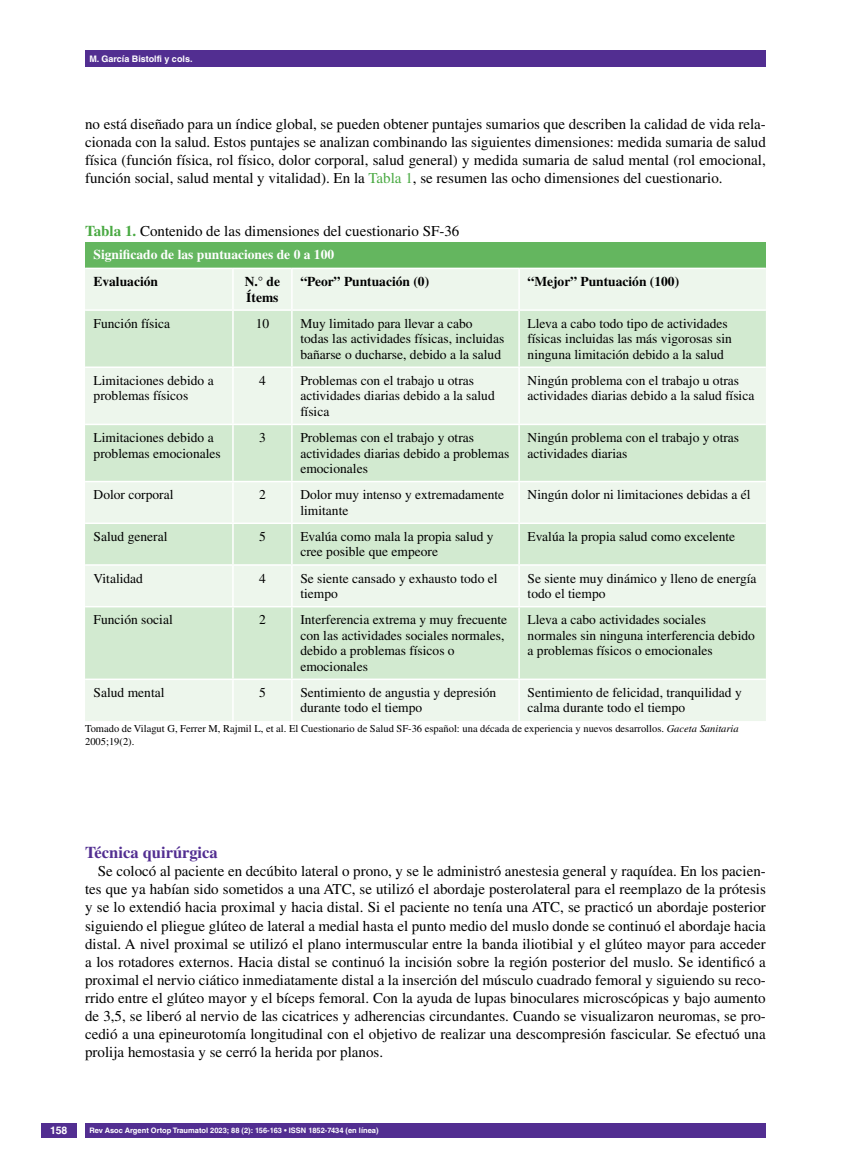
<style>
.page{position:relative;width:851px;height:1170px;background:#fff}
.page>*{position:absolute;margin:0;border:0;box-sizing:border-box;transform-origin:0 0}
.t1{font:700 16.5px "Times LT Std";color:#522e91}
.t2{font:15px/18px "Times LT Std";color:#000;text-align:justify}
.t3{font:13.5px/15.5px "Times LT Std";color:#000}
.t4{font:700 13.5px/15.5px "Times LT Std";color:#000}
.t5{font:700 13.5px "Times LT Std";color:#fff}
.t6{font:10.5px/12.8px "Times LT Std";color:#000}
.t7{font:700 10.5px "Helvetica LT Std";color:#fff}
.t8{font:700 9px "Helvetica LT Std";color:#fff}
.t9{font:700 7.5px "Helvetica LT Std";color:#fff}
.s1{color:#49a942}
.s2{font-weight:700;color:#49a942}
.s3{font-style:italic}
</style>
<div class="page">
<div style="left:41px;top:1123px;width:36px;height:14px;background:#522e91"></div>
<div style="left:85px;top:50px;width:680px;height:17px;background:#522e91"></div>
<div style="left:85px;top:1123px;width:680px;height:14px;background:#522e91"></div>
<div style="left:85px;top:242px;width:680px;height:26px;background:#64b65f"></div>
<div style="left:85px;top:269px;width:680px;height:452px;background:#edf6ec"></div>
<svg style="left:85px;top:311px;width:680px;height:367px;fill:#d2ead0"></svg>
<hr style="left:85px;top:267px;width:148px;height:2px;background:#fff">
<hr style="left:233px;top:267px;width:59px;height:2px;background:#fff">
<hr style="left:232px;top:269px;width:2px;height:40px;background:#fff">
<hr style="left:292px;top:267px;width:227px;height:2px;background:#fff">
<hr style="left:291px;top:269px;width:1px;height:40px;background:#fff">
<hr style="left:519px;top:267px;width:246px;height:2px;background:#fff">
<hr style="left:518px;top:269px;width:1px;height:40px;background:#fff">
<hr style="left:85px;top:309px;width:148px;height:2px;background:#fff">
<hr style="left:233px;top:309px;width:59px;height:2px;background:#fff">
<hr style="left:232px;top:311px;width:2px;height:55px;background:#fff">
<hr style="left:292px;top:309px;width:227px;height:2px;background:#fff">
<hr style="left:291px;top:311px;width:1px;height:55px;background:#fff">
<hr style="left:519px;top:309px;width:246px;height:2px;background:#fff">
<hr style="left:518px;top:311px;width:1px;height:55px;background:#fff">
<hr style="left:85px;top:366px;width:148px;height:2px;background:#fff">
<hr style="left:233px;top:366px;width:59px;height:2px;background:#fff">
<hr style="left:232px;top:368px;width:2px;height:55px;background:#fff">
<hr style="left:292px;top:366px;width:227px;height:2px;background:#fff">
<hr style="left:291px;top:368px;width:1px;height:55px;background:#fff">
<hr style="left:519px;top:366px;width:246px;height:2px;background:#fff">
<hr style="left:518px;top:368px;width:1px;height:55px;background:#fff">
<hr style="left:85px;top:423px;width:148px;height:2px;background:#fff">
<hr style="left:233px;top:423px;width:59px;height:2px;background:#fff">
<hr style="left:232px;top:425px;width:2px;height:56px;background:#fff">
<hr style="left:292px;top:423px;width:227px;height:2px;background:#fff">
<hr style="left:291px;top:425px;width:1px;height:56px;background:#fff">
<hr style="left:519px;top:423px;width:246px;height:2px;background:#fff">
<hr style="left:518px;top:425px;width:1px;height:56px;background:#fff">
<hr style="left:85px;top:481px;width:148px;height:1px;background:#fff">
<hr style="left:233px;top:481px;width:59px;height:1px;background:#fff">
<hr style="left:232px;top:482px;width:2px;height:40px;background:#fff">
<hr style="left:292px;top:481px;width:227px;height:1px;background:#fff">
<hr style="left:291px;top:482px;width:1px;height:40px;background:#fff">
<hr style="left:519px;top:481px;width:246px;height:1px;background:#fff">
<hr style="left:518px;top:482px;width:1px;height:40px;background:#fff">
<hr style="left:85px;top:522px;width:148px;height:2px;background:#fff">
<hr style="left:233px;top:522px;width:59px;height:2px;background:#fff">
<hr style="left:232px;top:524px;width:2px;height:40px;background:#fff">
<hr style="left:292px;top:522px;width:227px;height:2px;background:#fff">
<hr style="left:291px;top:524px;width:1px;height:40px;background:#fff">
<hr style="left:519px;top:522px;width:246px;height:2px;background:#fff">
<hr style="left:518px;top:524px;width:1px;height:40px;background:#fff">
<hr style="left:85px;top:564px;width:148px;height:1px;background:#fff">
<hr style="left:233px;top:564px;width:59px;height:1px;background:#fff">
<hr style="left:232px;top:565px;width:2px;height:41px;background:#fff">
<hr style="left:292px;top:564px;width:227px;height:1px;background:#fff">
<hr style="left:291px;top:565px;width:1px;height:41px;background:#fff">
<hr style="left:519px;top:564px;width:246px;height:1px;background:#fff">
<hr style="left:518px;top:565px;width:1px;height:41px;background:#fff">
<hr style="left:85px;top:606px;width:148px;height:1px;background:#fff">
<hr style="left:233px;top:606px;width:59px;height:1px;background:#fff">
<hr style="left:232px;top:607px;width:2px;height:71px;background:#fff">
<hr style="left:292px;top:606px;width:227px;height:1px;background:#fff">
<hr style="left:291px;top:607px;width:1px;height:71px;background:#fff">
<hr style="left:519px;top:606px;width:246px;height:1px;background:#fff">
<hr style="left:518px;top:607px;width:1px;height:71px;background:#fff">
<hr style="left:85px;top:678px;width:148px;height:2px;background:#fff">
<hr style="left:233px;top:678px;width:59px;height:2px;background:#fff">
<hr style="left:232px;top:680px;width:2px;height:41px;background:#fff">
<hr style="left:292px;top:678px;width:227px;height:2px;background:#fff">
<hr style="left:291px;top:680px;width:1px;height:41px;background:#fff">
<hr style="left:519px;top:678px;width:246px;height:2px;background:#fff">
<hr style="left:518px;top:680px;width:1px;height:41px;background:#fff">
<p class="t8" style="left:89px;top:53px;width:105px">M. García Bistolfi y cols.</p>
<p class="t2" style="left:85px;top:115px;width:682px">no está diseñado para un índice global, se pueden obtener puntajes sumarios que describen la calidad de vida rela&shy;cionada con la salud. Estos puntajes se analizan combinando las siguientes dimensiones: medida sumaria de salud física (función física, rol físico, dolor corporal, salud general) y medida sumaria de salud mental (rol emocional, función social, salud mental y vitalidad). En la <span class="s1">Tabla 1</span>, se resumen las ocho dimensiones del cuestionario.</p>
<p class="t2" style="left:85px;top:222px;width:376px"><span class="s2">Tabla 1.</span> Contenido de las dimensiones del cuestionario SF-36</p>
<p class="t5" style="left:94px;top:247px;width:242px">Significado de las puntuaciones de 0 a 100</p>
<p class="t4" style="left:94px;top:273px;width:66px">Evaluación</p>
<p class="t4" style="left:245px;top:273px;width:37px">N.° de<br>Ítems</p>
<p class="t4" style="left:300px;top:273px;width:130px">“Peor” Puntuación (0)</p>
<p class="t4" style="left:527px;top:273px;width:153px">“Mejor” Puntuación (100)</p>
<p class="t3" style="left:94px;top:315px;width:78px">Función física</p>
<p class="t3" style="left:255px;top:315px;width:15px">10</p>
<p class="t3" style="left:300px;top:315px;width:205px">Muy limitado para llevar a cabo todas las actividades físicas, incluidas bañarse o ducharse, debido a la salud</p>
<p class="t3" style="left:527px;top:315px;width:206px">Lleva a cabo todo tipo de actividades físicas incluidas las más vigorosas sin ninguna limitación debido a la salud</p>
<p class="t3" style="left:94px;top:372px;width:121px">Limitaciones debido a problemas físicos</p>
<p class="t3" style="left:259px;top:372px;width:8px">4</p>
<p class="t3" style="left:300px;top:372px;width:196px">Problemas con el trabajo u otras actividades diarias debido a la salud física</p>
<p class="t3" style="left:527px;top:372px;width:228px">Ningún problema con el trabajo u otras actividades diarias debido a la salud física</p>
<p class="t3" style="left:94px;top:430px;width:129px">Limitaciones debido a problemas emocionales</p>
<p class="t3" style="left:259px;top:430px;width:8px">3</p>
<p class="t3" style="left:300px;top:430px;width:210px">Problemas con el trabajo y otras actividades diarias debido a problemas emocionales</p>
<p class="t3" style="left:527px;top:430px;width:213px">Ningún problema con el trabajo y otras actividades diarias</p>
<p class="t3" style="left:94px;top:487px;width:81px">Dolor corporal</p>
<p class="t3" style="left:259px;top:487px;width:8px">2</p>
<p class="t3" style="left:300px;top:487px;width:205px">Dolor muy intenso y extremadamente limitante</p>
<p class="t3" style="left:527px;top:487px;width:224px">Ningún dolor ni limitaciones debidas a él</p>
<p class="t3" style="left:94px;top:528px;width:75px">Salud general</p>
<p class="t3" style="left:259px;top:528px;width:8px">5</p>
<p class="t3" style="left:300px;top:528px;width:195px">Evalúa como mala la propia salud y cree posible que empeore</p>
<p class="t3" style="left:527px;top:528px;width:209px">Evalúa la propia salud como excelente</p>
<p class="t3" style="left:94px;top:570px;width:51px">Vitalidad</p>
<p class="t3" style="left:259px;top:570px;width:8px">4</p>
<p class="t3" style="left:300px;top:570px;width:199px">Se siente cansado y exhausto todo el tiempo</p>
<p class="t3" style="left:527px;top:570px;width:230px">Se siente muy dinámico y lleno de energía todo el tiempo</p>
<p class="t3" style="left:94px;top:612px;width:81px">Función social</p>
<p class="t3" style="left:259px;top:612px;width:8px">2</p>
<p class="t3" style="left:300px;top:612px;width:208px">Interferencia extrema y muy frecuente con las actividades sociales normales, debido a problemas físicos o emocionales</p>
<p class="t3" style="left:527px;top:612px;width:229px">Lleva a cabo actividades sociales normales sin ninguna interferencia debido a problemas físicos o emocionales</p>
<p class="t3" style="left:94px;top:684px;width:72px">Salud mental</p>
<p class="t3" style="left:259px;top:684px;width:8px">5</p>
<p class="t3" style="left:300px;top:684px;width:197px">Sentimiento de angustia y depresión durante todo el tiempo</p>
<p class="t3" style="left:527px;top:684px;width:216px">Sentimiento de felicidad, tranquilidad y calma durante todo el tiempo</p>
<p class="t6" style="left:85px;top:722px;width:655px">Tomado de Vilagut G, Ferrer M, Rajmil L, et al. El Cuestionario de Salud SF-36 español: una década de experiencia y nuevos desarrollos. <span class="s3">Gaceta Sanitaria<br></span>2005;19(2).</p>
<p class="t1" style="left:85px;top:843px;width:134px">Técnica quirúrgica</p>
<p class="t2" style="left:85px;top:862px;width:682px;text-indent:13px">Se colocó al paciente en decúbito lateral o prono, y se le administró anestesia general y raquídea. En los pacien&shy;tes que ya habían sido sometidos a una ATC, se utilizó el abordaje posterolateral para el reemplazo de la prótesis y se lo extendió hacia proximal y hacia distal. Si el paciente no tenía una ATC, se practicó un abordaje posterior siguiendo el pliegue glúteo de lateral a medial hasta el punto medio del muslo donde se continuó el abordaje hacia distal. A nivel proximal se utilizó el plano intermuscular entre la banda iliotibial y el glúteo mayor para acceder a los rotadores externos. Hacia distal se continuó la incisión sobre la región posterior del muslo. Se identificó a proximal el nervio ciático inmediatamente distal a la inserción del músculo cuadrado femoral y siguiendo su reco&shy;rrido entre el glúteo mayor y el bíceps femoral. Con la ayuda de lupas binoculares microscópicas y bajo aumento de 3,5, se liberó al nervio de las cicatrices y adherencias circundantes. Cuando se visualizaron neuromas, se pro&shy;cedió a una epineurotomía longitudinal con el objetivo de realizar una descompresión fascicular. Se efectuó una prolija hemostasia y se cerró la herida por planos.</p>
<p class="t7" style="left:50px;top:1124px;width:19px">158</p>
<p class="t9" style="left:90px;top:1125px;width:290px">Rev Asoc Argent Ortop Traumatol 2023; 88 (2): 156-163 • ISSN 1852-7434 (en línea)</p>
</div>
